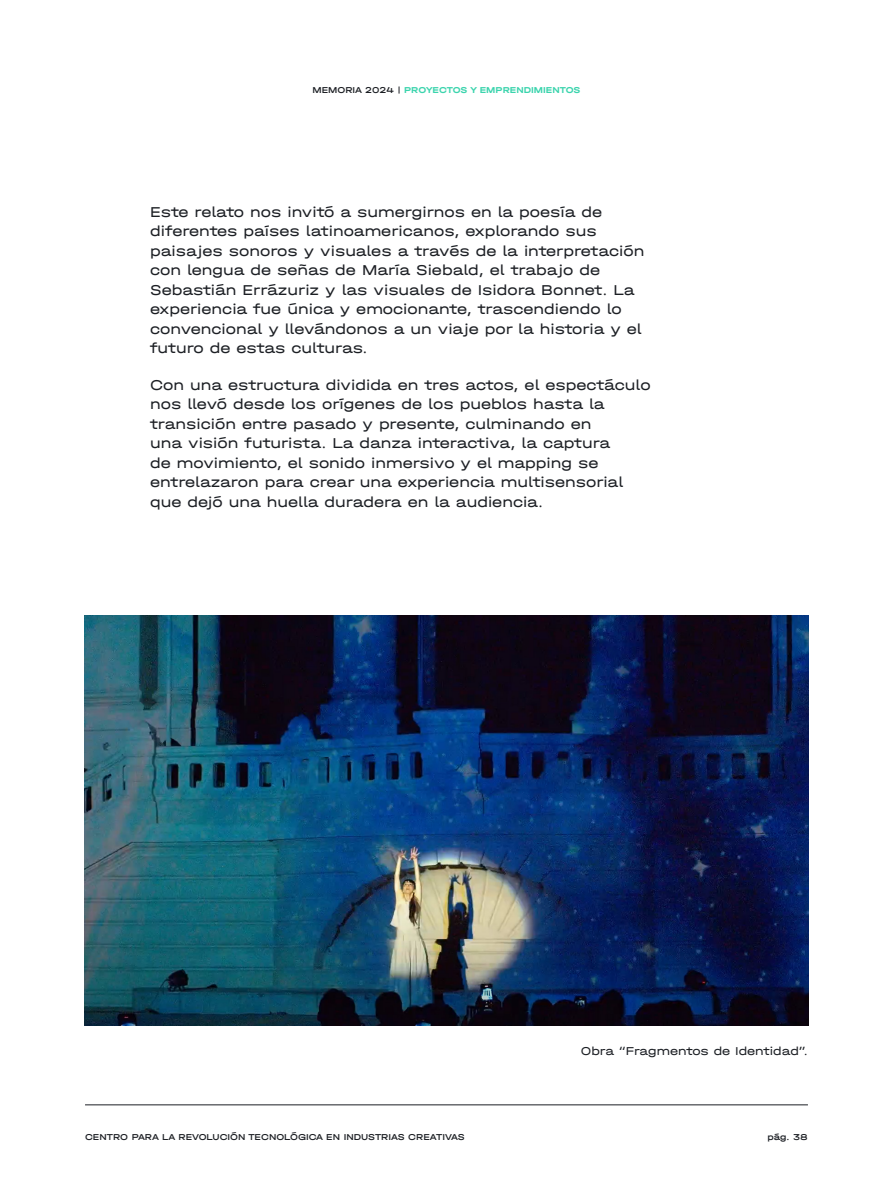
<style>
.page{position:relative;width:893px;height:1191px;background:#fff}
.page>*{position:absolute;margin:0;border:0;box-sizing:border-box;transform-origin:0 0}
.t1{font:15px/19.5px "Halvar Breit";color:#1c1f24}
.t2{font:12px "Halvar Breit";color:#1c1f24}
.t3{font:500 9px "Halvar Breit";color:#1c1f24}
.t4{font:700 9px "Halvar Breit";color:#3bd4ad}
.s1{font-weight:500;color:#1c1f24}
</style>
<div class="page">
<hr style="left:85px;top:1104px;width:723px;height:1px;background:#1c1f24">
<img style="left:85px;top:615px;width:723px;height:410px">
<p class="t4" style="left:312px;top:84px;width:270px"><span class="s1">MEMORIA 2024 |</span> PROYECTOS Y EMPRENDIMIENTOS</p>
<p class="t1" style="left:150px;top:201px;width:496px">Este relato nos invitó a sumergirnos en la poesía de diferentes países latinoamericanos, explorando sus paisajes sonoros y visuales a través de la interpretación con lengua de señas de María Siebald, el trabajo de Sebastián Errázuriz y las visuales de Isidora Bonnet. La experiencia fue única y emocionante, trascendiendo lo convencional y llevándonos a un viaje por la historia y el futuro de estas culturas.</p>
<p class="t1" style="left:150px;top:374px;width:502px">Con una estructura dividida en tres actos, el espectáculo nos llevó desde los orígenes de los pueblos hasta la transición entre pasado y presente, culminando en<br>una visión futurista. La danza interactiva, la captura<br>de movimiento, el sonido inmersivo y el mapping se entrelazaron para crear una experiencia multisensorial que dejó una huella duradera en la audiencia.</p>
<p class="t2" style="left:581px;top:1043px;width:229px">Obra “Fragmentos de Identidad”.</p>
<p class="t3" style="left:85px;top:1131px;width:381px">CENTRO PARA LA REVOLUCIÓN TECNOLÓGICA EN INDUSTRIAS CREATIVAS</p>
<p class="t3" style="left:767px;top:1131px;width:42px">pág. 38</p>
</div>
